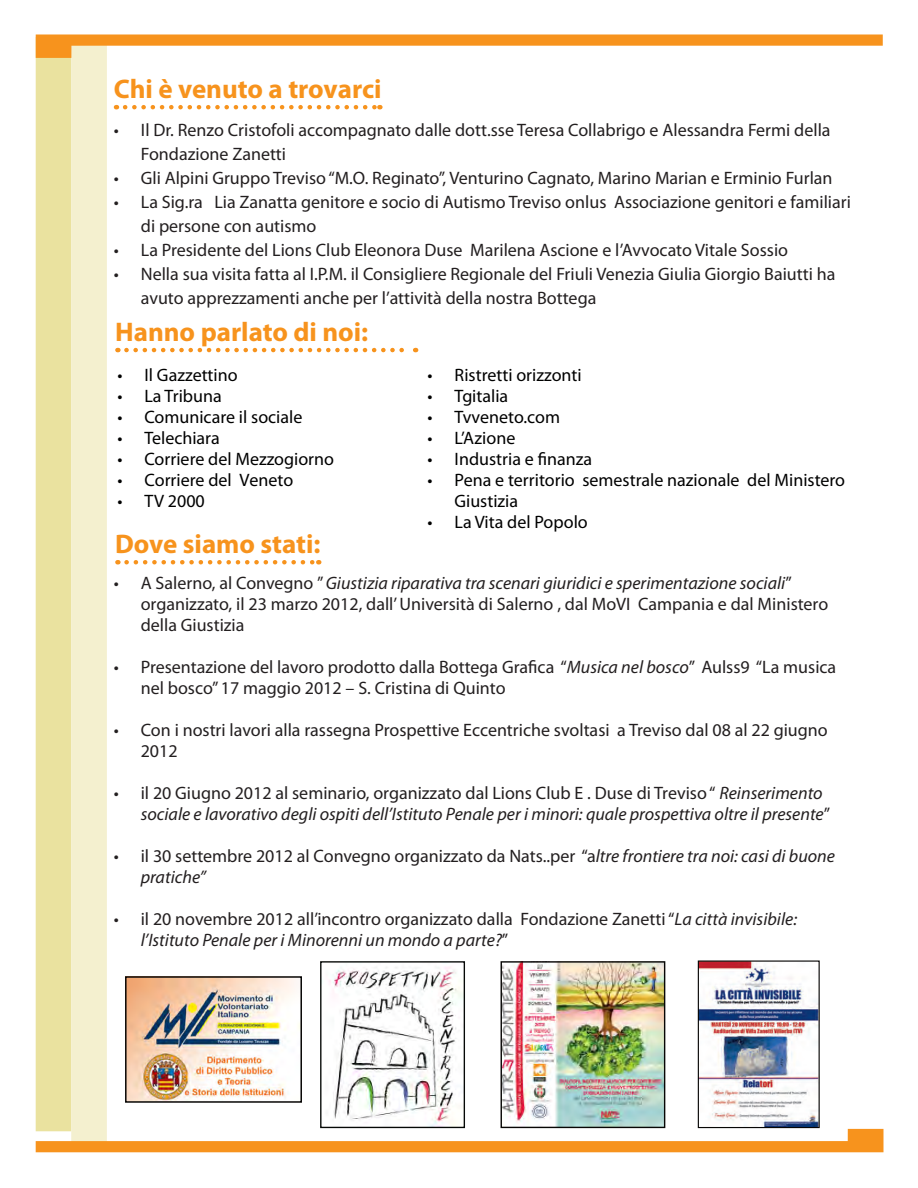
<style>
.page{position:relative;width:918px;height:1188px;background:#fff}
.page>*{position:absolute;margin:0;border:0;box-sizing:border-box;transform-origin:0 0}
.t1{font:700 27px "Myriad Pro";color:#f7931d}
.t2{font:18px/21px "Myriad Pro";color:#231f20}
.t3{font:18px/21px "Myriad Pro";color:#000100}
.t4{font:italic 18px/21px "Myriad Pro";color:#231f20}
.s1{font-style:italic}
.s2{font-style:normal}
</style>
<div class="page">
<div style="left:36px;top:37px;width:35px;height:1094px;background:#eae29f"></div>
<div style="left:71px;top:37px;width:36px;height:1106px;background:#f4f0cf"></div>
<svg style="left:36px;top:34px;width:847px;height:24px"></svg>
<svg style="left:36px;top:1129px;width:847px;height:23px"></svg>
<svg style="left:126px;top:348px;width:290px;height:4px"></svg>
<svg style="left:127px;top:560px;width:192px;height:4px"></svg>
<img style="left:128px;top:979px;width:171px;height:121px">
<div style="left:125px;top:976px;width:177px;height:127px;border:2px solid #070605"></div>
<img style="left:700px;top:962px;width:118px;height:164px">
<div style="left:698px;top:960px;width:122px;height:168px;border:1px solid #070605"></div>
<img style="left:503px;top:963px;width:160px;height:163px">
<div style="left:501px;top:961px;width:164px;height:167px;border:1px solid #070605"></div>
<svg style="left:125px;top:105px;width:255px;height:4px"></svg>
<img style="left:329px;top:967px;width:134px;height:159px">
<div style="left:320px;top:961px;width:145px;height:167px;border:1px solid #050806"></div>
<h1 class="t1" style="left:114px;top:71px;width:269px">Chi è venuto a trovarci</h1>
<p class="t2" style="left:141px;top:118px;width:691px;line-height:24px;text-indent:-27px">• Il Dr. Renzo Cristofoli accompagnato dalle dott.sse Teresa Collabrigo e Alessandra Fermi della<br>Fondazione Zanetti</p>
<p class="t2" style="left:114px;top:167px;width:720px">• Gli Alpini Gruppo Treviso “M.O. Reginato”, Venturino Cagnato, Marino Marian e Erminio Furlan</p>
<p class="t2" style="left:141px;top:190px;width:712px;line-height:24px;text-indent:-27px">• La Sig.ra Lia Zanatta genitore e socio di Autismo Treviso onlus Associazione genitori e familiari di persone con autismo</p>
<p class="t2" style="left:114px;top:239px;width:676px">• La Presidente del Lions Club Eleonora Duse Marilena Ascione e l’Avvocato Vitale Sossio</p>
<p class="t2" style="left:141px;top:262px;width:696px;line-height:24px;text-indent:-27px">• Nella sua visita fatta al I.P.M. il Consigliere Regionale del Friuli Venezia Giulia Giorgio Baiutti ha avuto apprezzamenti anche per l’attività della nostra Bottega</p>
<h1 class="t1" style="left:115px;top:314px;width:255px">Hanno parlato di noi:</h1>
<p class="t3" style="left:117px;top:364px;width:122px">• Il Gazzettino</p>
<p class="t3" style="left:117px;top:385px;width:106px">• La Tribuna</p>
<p class="t3" style="left:117px;top:406px;width:187px">• Comunicare il sociale</p>
<p class="t3" style="left:117px;top:427px;width:104px">• Telechiara</p>
<p class="t3" style="left:117px;top:448px;width:218px">• Corriere del Mezzogiorno</p>
<p class="t3" style="left:117px;top:469px;width:178px">• Corriere del Veneto</p>
<p class="t3" style="left:117px;top:490px;width:89px">• TV 2000</p>
<h1 class="t1" style="left:115px;top:527px;width:207px">Dove siamo stati:</h1>
<p class="t3" style="left:428px;top:364px;width:156px">• Ristretti orizzonti</p>
<p class="t3" style="left:428px;top:385px;width:82px">• Tgitalia</p>
<p class="t3" style="left:428px;top:406px;width:134px">• Tvveneto.com</p>
<p class="t3" style="left:428px;top:427px;width:89px">• L’Azione</p>
<p class="t3" style="left:428px;top:448px;width:166px">• Industria e finanza</p>
<p class="t3" style="left:455px;top:469px;width:392px;text-indent:-27px">• Pena e territorio semestrale nazionale del Ministero<br>Giustizia</p>
<p class="t3" style="left:428px;top:511px;width:162px">• La Vita del Popolo</p>
<p class="t2" style="left:141px;top:572px;width:689px;text-indent:-27px">• A Salerno, al Convegno ” <span class="s1">Giustizia riparativa tra scenari giuridici e sperimentazione sociali</span>” organizzato, il 23 marzo 2012, dall’ Università di Salerno , dal MoVI Campania e dal Ministero della Giustizia</p>
<p class="t2" style="left:141px;top:656px;width:697px;text-indent:-27px">• Presentazione del lavoro prodotto dalla Bottega Grafica “<span class="s1">Musica nel bosco</span>” Aulss9 “La musica nel bosco” 17 maggio 2012 – S. Cristina di Quinto</p>
<p class="t2" style="left:141px;top:719px;width:688px;text-indent:-27px">• Con i nostri lavori alla rassegna Prospettive Eccentriche svoltasi a Treviso dal 08 al 22 giugno<br>2012</p>
<p class="t4" style="left:141px;top:782px;width:691px;text-indent:-27px"><span class="s2">• il 20 Giugno 2012 al seminario, organizzato dal Lions Club E . Duse di Treviso “</span> Reinserimento sociale e lavorativo degli ospiti dell’Istituto Penale per i minori: quale prospettiva oltre il presente<span class="s2">”</span></p>
<p class="t2" style="left:141px;top:845px;width:696px;text-indent:-27px">• il 30 settembre 2012 al Convegno organizzato da Nats..per “a<span class="s1">ltre frontiere tra noi: casi di buone pratiche”</span></p>
<p class="t2" style="left:141px;top:908px;width:658px;text-indent:-27px">• il 20 novembre 2012 all’incontro organizzato dalla Fondazione Zanetti “<span class="s1">La città invisibile: l’Istituto Penale per i Minorenni un mondo a parte?</span>”</p>
</div>
